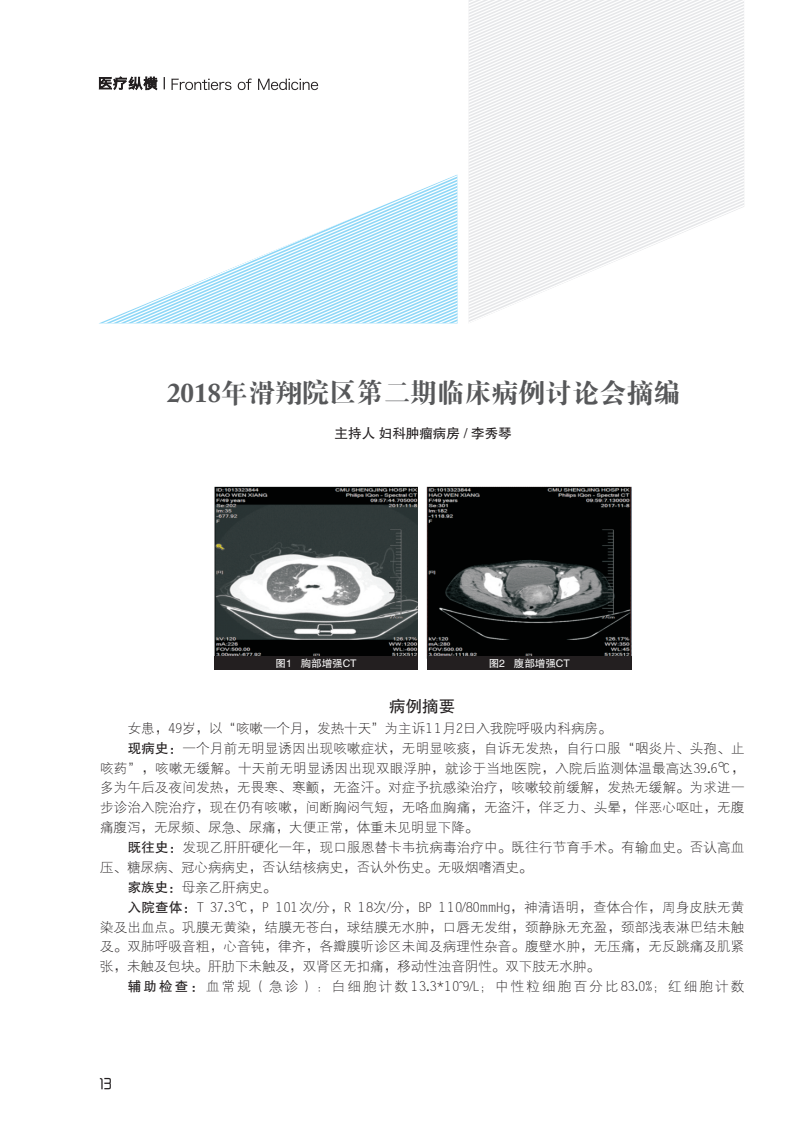
<style>
.page{position:relative;width:800px;height:1132px;background:#fff}
.page>*{position:absolute;margin:0;border:0;box-sizing:border-box;transform-origin:0 0}
.t1{font:27px "FZDBSJW GB1 0";color:#57585a}
.t2{font:16.5px "FZHTJW GB1 0";color:#231f20}
.t3{font:13.5px "FZXDXJW GB1 0";letter-spacing:.015em;color:#231f20}
.t4{font:13.5px "FZXDXJW GB1 0";letter-spacing:.16em;color:#231f20}
.t5{font:13.5px "FZHTJW GB1 0";color:#231f20}
.t6{font:13.5px "Zekton";color:#231f20}
.t7{font:10.5px "FZHTJW GB1 0";color:#fff}
.s1{font-family:"Adobe Caslon Pro";font-weight:700}
.s2{font-family:"FZHTJW GB1 0"}
</style>
<div class="page">
<svg style="left:469px;top:135px;width:275px;height:4px"></svg>
<svg style="left:469px;top:166px;width:275px;height:4px"></svg>
<svg style="left:469px;top:173px;width:275px;height:3px"></svg>
<svg style="left:469px;top:176px;width:275px;height:3px"></svg>
<svg style="left:469px;top:179px;width:275px;height:3px"></svg>
<svg style="left:469px;top:182px;width:275px;height:3px"></svg>
<svg style="left:469px;top:185px;width:275px;height:3px"></svg>
<svg style="left:469px;top:188px;width:275px;height:3px"></svg>
<svg style="left:469px;top:191px;width:275px;height:3px"></svg>
<svg style="left:469px;top:194px;width:275px;height:128px"></svg>
<svg style="left:384px;top:202px;width:73px;height:3px"></svg>
<svg style="left:377px;top:205px;width:80px;height:3px"></svg>
<svg style="left:370px;top:208px;width:87px;height:3px"></svg>
<svg style="left:362px;top:211px;width:95px;height:3px"></svg>
<svg style="left:353px;top:214px;width:104px;height:4px"></svg>
<svg style="left:346px;top:218px;width:111px;height:3px"></svg>
<svg style="left:338px;top:221px;width:119px;height:3px"></svg>
<svg style="left:100px;top:224px;width:357px;height:99px"></svg>
<img style="left:214px;top:486px;width:417px;height:170px">
<div style="left:214px;top:656px;width:204px;height:14px;background:#231f20"></div>
<div style="left:426px;top:656px;width:205px;height:14px;background:#231f20"></div>
<svg style="left:99px;top:76px;width:66px;height:14px"></svg>
<svg style="left:171px;top:78px;width:147px;height:12px"></svg>
<h1 class="t1" style="left:167px;top:378px;width:514px"><span class="s1">2018</span>年滑翔院区第二期临床病例讨论会摘编</h1>
<p class="t5" style="left:334px;top:425px;width:178px">主持人 妇科肿瘤病房 / 李秀琴</p>
<p class="t7" style="left:275px;top:657px;width:82px">图1 胸部增强CT</p>
<p class="t7" style="left:488px;top:657px;width:82px">图2 腹部增强CT</p>
<p class="t2" style="left:389px;top:697px;width:67px">病例摘要</p>
<p class="t3" style="left:128px;top:720px;width:485px">女患，49岁，以“咳嗽一个月，发热十天”为主诉11月2日入我院呼吸内科病房。</p>
<p class="t3" style="left:128px;top:740px;width:618px"><span class="s2">现病史：</span>一个月前无明显诱因出现咳嗽症状，无明显咳痰，自诉无发热，自行口服“咽炎片、头孢、止</p>
<p class="t3" style="left:100px;top:760px;width:645px">咳药”，咳嗽无缓解。十天前无明显诱因出现双眼浮肿，就诊于当地医院，入院后监测体温最高达39.6℃，</p>
<p class="t3" style="left:100px;top:780px;width:645px">多为午后及夜间发热，无畏寒、寒颤，无盗汗。对症予抗感染治疗，咳嗽较前缓解，发热无缓解。为求进一</p>
<p class="t3" style="left:100px;top:800px;width:645px">步诊治入院治疗，现在仍有咳嗽，间断胸闷气短，无咯血胸痛，无盗汗，伴乏力、头晕，伴恶心呕吐，无腹</p>
<p class="t3" style="left:100px;top:819px;width:379px">痛腹泻，无尿频、尿急、尿痛，大便正常，体重未见明显下降。</p>
<p class="t3" style="left:128px;top:839px;width:618px"><span class="s2">既往史：</span>发现乙肝肝硬化一年，现口服恩替卡韦抗病毒治疗中。既往行节育手术。有输血史。否认高血</p>
<p class="t3" style="left:100px;top:859px;width:433px">压、糖尿病、冠心病病史，否认结核病史，否认外伤史。无吸烟嗜酒史。</p>
<p class="t3" style="left:128px;top:879px;width:150px"><span class="s2">家族史：</span>母亲乙肝病史。</p>
<p class="t3" style="left:128px;top:899px;width:618px"><span class="s2">入院查体：</span>T 37.3℃，P 101次/分，R 18次/分，BP 110/80mmHg，神清语明，查体合作，周身皮肤无黄</p>
<p class="t3" style="left:100px;top:919px;width:645px">染及出血点。巩膜无黄染，结膜无苍白，球结膜无水肿，口唇无发绀，颈静脉无充盈，颈部浅表淋巴结未触</p>
<p class="t3" style="left:100px;top:939px;width:645px">及。双肺呼吸音粗，心音钝，律齐，各瓣膜听诊区未闻及病理性杂音。腹壁水肿，无压痛，无反跳痛及肌紧</p>
<p class="t3" style="left:100px;top:958px;width:501px">张，未触及包块。肝肋下未触及，双肾区无扣痛，移动性浊音阴性。双下肢无水肿。</p>
<p class="t4" style="left:128px;top:978px;width:618px"><span class="s2">辅助检查：</span>血常规（急诊）：白细胞计数13.3*10^9/L；中性粒细胞百分比83.0%；红细胞计数</p>
<p class="t6" style="left:99px;top:1077px;width:14px">13</p>
</div>
